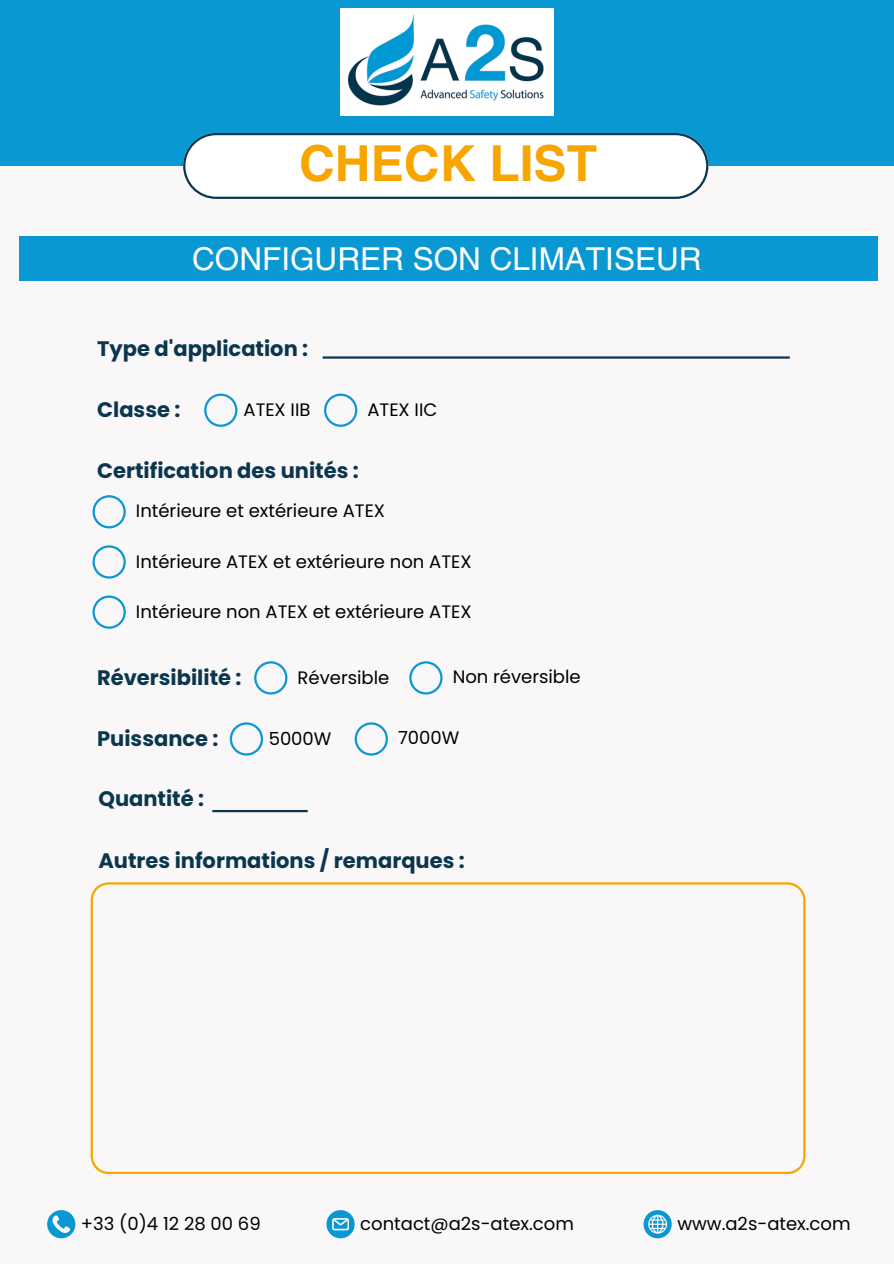
<style>
.page{position:relative;width:894px;height:1264px;background:#fff}
.page>*{position:absolute;margin:0;border:0;box-sizing:border-box;transform-origin:0 0}
.t1{font:700 49.65px "Helvetica LT Pro";color:#f7a600}
.t2{font:31.5px "Helvetica LT Pro";color:#fff}
.t3{font:700 21px "Poppins";color:#0a374d}
.t4{font:18px "Poppins";color:#000}
</style>
<div class="page">
<div style="left:0;top:0;width:893px;height:1263px;background:#faf7f9"></div>
<div style="left:0;top:0;width:893px;height:166px;background:#0998d2"></div>
<svg style="left:183px;top:133px;width:525px;height:66px"></svg>
<div style="left:19px;top:237px;width:858px;height:44px;background:#0998d2"></div>
<img style="left:340px;top:9px;width:213px;height:107px">
<svg style="left:92px;top:495px;width:34px;height:33px"></svg>
<hr style="left:322px;top:356px;width:467px;height:2px;background:#0a374d">
<svg style="left:254px;top:661px;width:33px;height:33px"></svg>
<svg style="left:409px;top:661px;width:33px;height:33px"></svg>
<svg style="left:230px;top:722px;width:33px;height:33px"></svg>
<svg style="left:354px;top:722px;width:34px;height:33px"></svg>
<hr style="left:212px;top:810px;width:95px;height:2px;background:#0a374d">
<svg style="left:91px;top:882px;width:714px;height:291px"></svg>
<svg style="left:47px;top:1210px;width:28px;height:28px"></svg>
<svg style="left:326px;top:1210px;width:28px;height:28px"></svg>
<svg style="left:643px;top:1210px;width:28px;height:28px"></svg>
<svg style="left:204px;top:393px;width:33px;height:34px"></svg>
<svg style="left:324px;top:393px;width:33px;height:34px"></svg>
<svg style="left:92px;top:545px;width:34px;height:33px"></svg>
<svg style="left:92px;top:595px;width:34px;height:33px"></svg>
<h1 class="t1" style="left:299px;top:146px;width:299px">CHECK LIST</h1>
<h2 class="t2" style="left:192px;top:247px;width:511px">CONFIGURER SON CLIMATISEUR</h2>
<p class="t3" style="left:97px;top:334px;width:212px">Type d'application :</p>
<p class="t3" style="left:97px;top:395px;width:85px">Classe :</p>
<p class="t4" style="left:243px;top:397px;width:68px">ATEX IIB</p>
<p class="t4" style="left:367px;top:397px;width:71px">ATEX IIC</p>
<p class="t3" style="left:97px;top:456px;width:263px">Certification des unités :</p>
<p class="t4" style="left:136px;top:498px;width:250px">Intérieure et extérieure ATEX</p>
<p class="t4" style="left:136px;top:548px;width:337px">Intérieure ATEX et extérieure non ATEX</p>
<p class="t4" style="left:136px;top:599px;width:337px">Intérieure non ATEX et extérieure ATEX</p>
<p class="t3" style="left:97px;top:662px;width:146px">Réversibilité :</p>
<p class="t3" style="left:97px;top:723px;width:123px">Puissance :</p>
<p class="t4" style="left:297px;top:664px;width:93px">Réversible</p>
<p class="t4" style="left:452px;top:664px;width:129px">Non réversible</p>
<p class="t4" style="left:268px;top:725px;width:64px">5000W</p>
<p class="t4" style="left:398px;top:725px;width:63px">7000W</p>
<p class="t3" style="left:98px;top:784px;width:107px">Quantité :</p>
<p class="t3" style="left:98px;top:845px;width:368px">Autres informations / remarques :</p>
<p class="t4" style="left:81px;top:1210px;width:181px">+33 (0)4 12 28 00 69</p>
<p class="t4" style="left:360px;top:1210px;width:215px">contact@a2s-atex.com</p>
<p class="t4" style="left:677px;top:1210px;width:175px">www.a2s-atex.com</p>
</div>
